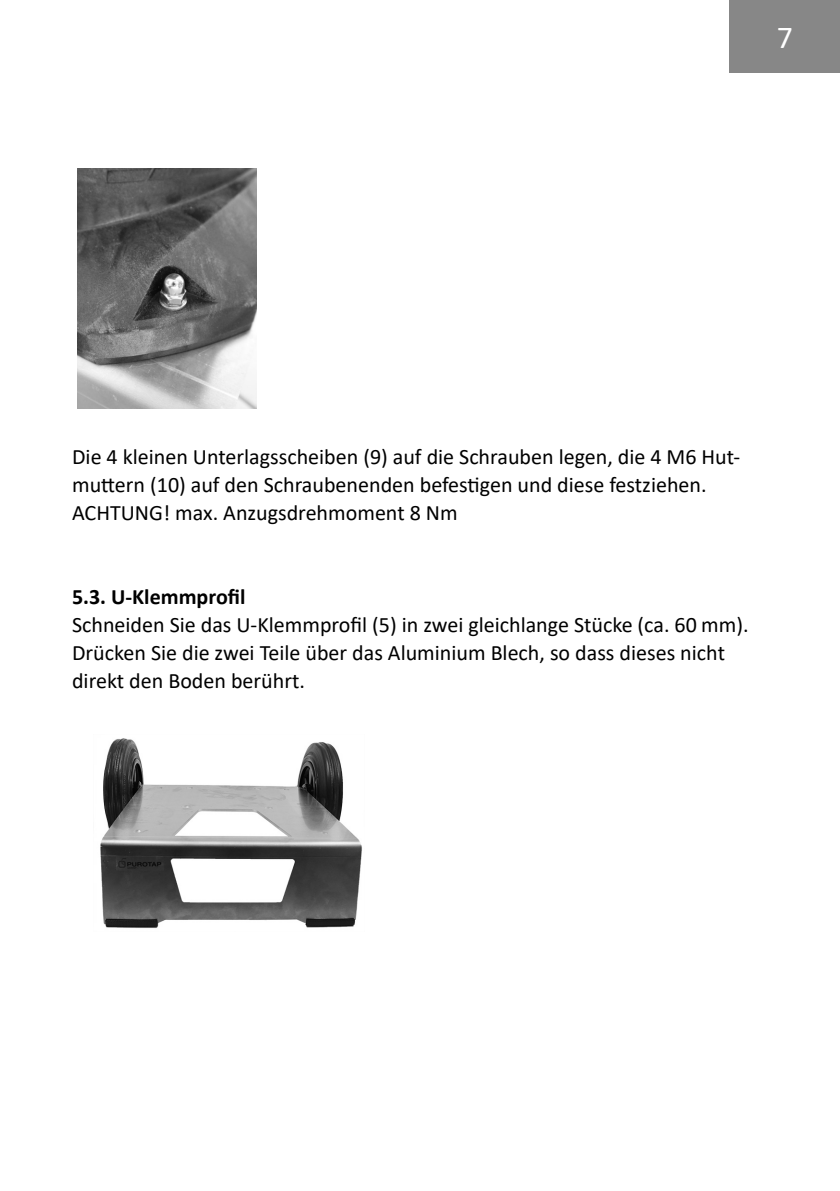
<style>
.page{position:relative;width:840px;height:1191px;background:#fff}
.page>*{position:absolute;margin:0;border:0;box-sizing:border-box;transform-origin:0 0}
.t1{font:32px "Calibri";color:#fff}
.Fliesstext{font:22px/28px "Calibri";color:#000}
.Überschrift_Fliesste{font:700 22px "Calibri";color:#000}
</style>
<div class="page">
<div style="left:729px;top:0;width:110px;height:72px;background:#878787"></div>
<img style="left:77px;top:169px;width:179px;height:239px">
<img style="left:100px;top:738px;width:262px;height:190px">
<h1 class="t1" style="left:776px;top:15px;width:18px">7</h1>
<p class="Fliesstext" style="left:72px;top:442px;width:669px">Die 4 kleinen Unterlagsscheiben (9) auf die Schrauben legen, die 4 M6 Hut&shy;muttern (10) auf den Schraubenenden befestigen und diese festziehen.<br>ACHTUNG! max. Anzugsdrehmoment 8 Nm</p>
<p class="Überschrift_Fliesste" style="left:72px;top:581px;width:175px">5.3. U-Klemmprofil</p>
<p class="Fliesstext" style="left:72px;top:610px;width:677px">Schneiden Sie das U-Klemmprofil (5) in zwei gleichlange Stücke (ca. 60 mm).<br>Drücken Sie die zwei Teile über das Aluminium Blech, so dass dieses nicht direkt den Boden berührt.</p>
</div>
